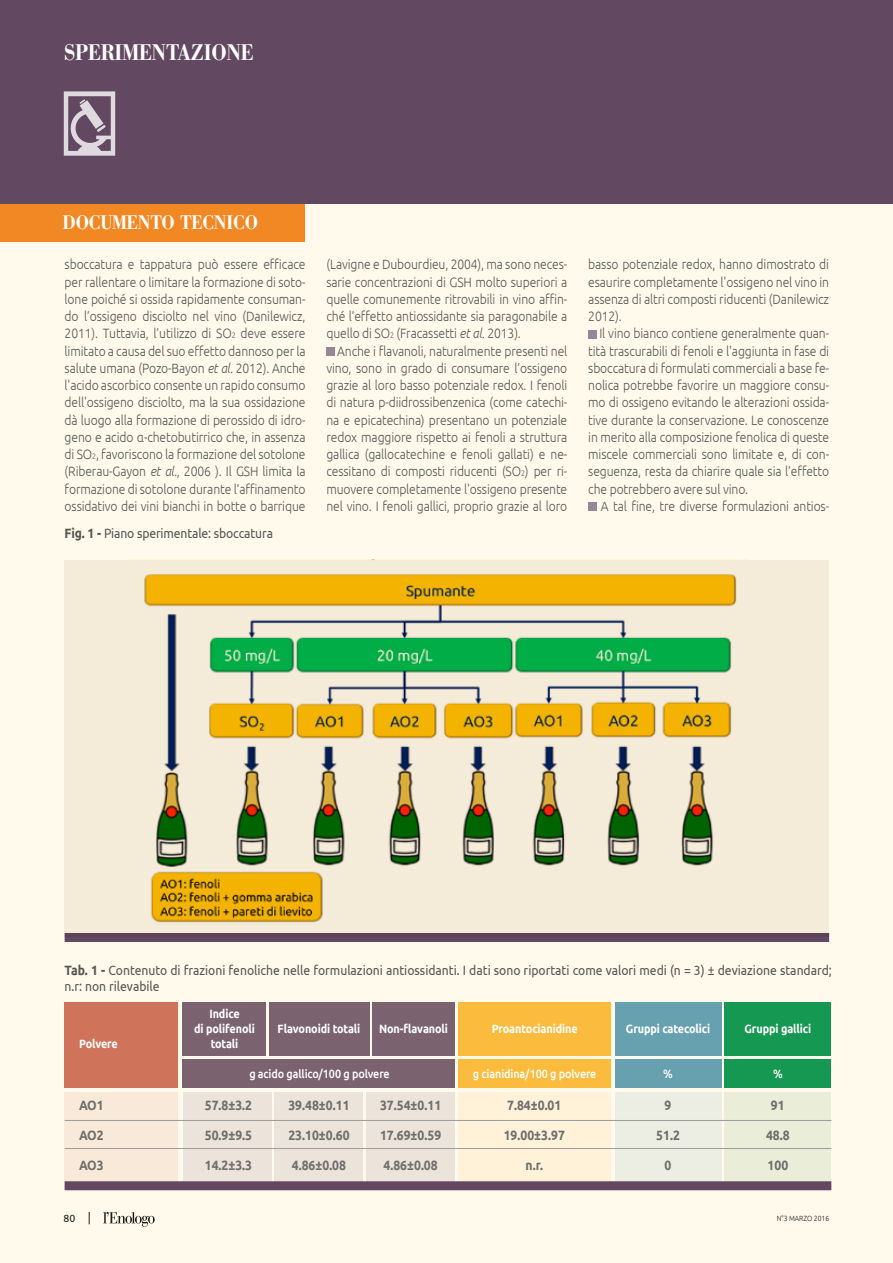
<style>
.page{position:relative;width:893px;height:1263px;background:#fffaeb}
.page>*{position:absolute;margin:0;border:0;box-sizing:border-box;transform-origin:0 0}
.t1{font:500 22.5px "AT Our Bodoni";letter-spacing:-.01em;color:#fff;scale:.9 1}
.t2{font:500 19.5px "AT Our Bodoni";letter-spacing:-.01em;color:#fff;scale:.9 1}
.t3{font:300 13.5px/17.2px "Ubuntu";letter-spacing:-.01em;color:#565655;text-align:justify;scale:.9 1}
.t4{font:13.5px/16.5px "Ubuntu";color:#565655;scale:.9 1}
.t5{font:700 13.5px "Ubuntu";color:#6e6f6e;scale:.9 1}
.t6{font:700 12px/15px "Ubuntu";letter-spacing:-.01em;color:#fff;text-align:center;scale:.9 1}
.t7{font:500 12px "Ubuntu";letter-spacing:-.01em;color:#fff;scale:.9 1}
.t8{font:10.5px "Ubuntu";color:#1b1b1a}
.t9{font:300 7.5px "Ubuntu";color:#1b1b1a;scale:.9 1}
.s1{font-size:7.8px}
.s2{font-style:italic}
.s3{font-weight:700}
</style>
<div class="page">
<div style="left:0;top:0;width:893px;height:204px;background:#624860"></div>
<svg style="left:64px;top:91px;width:51px;height:65px"></svg>
<svg style="left:89px;top:1212px;width:1px;height:12px"></svg>
<svg style="left:103px;top:1212px;width:52px;height:15px"></svg>
<div style="left:0;top:204px;width:304px;height:38px;background:#f18824"></div>
<div style="left:65px;top:933px;width:764px;height:9px;background:#624860"></div>
<div style="left:326px;top:348px;width:9px;height:8px;background:#978696"></div>
<div style="left:588px;top:330px;width:8px;height:8px;background:#978696"></div>
<div style="left:588px;top:503px;width:8px;height:8px;background:#978696"></div>
<div style="left:275px;top:1092px;width:88px;height:97px;background:#ece3da"></div>
<div style="left:615px;top:1092px;width:107px;height:97px;background:#edeee3"></div>
<div style="left:366px;top:1092px;width:89px;height:97px;background:#ece3da"></div>
<div style="left:724px;top:1092px;width:107px;height:97px;background:#eaedd8"></div>
<div style="left:183px;top:1092px;width:88px;height:97px;background:#ece3da"></div>
<div style="left:459px;top:1092px;width:152px;height:97px;background:#fff2d8"></div>
<div style="left:65px;top:1092px;width:113px;height:97px;background:#f9e9d8"></div>
<div style="left:269px;top:1002px;width:100px;height:53px;background:#7a636f"></div>
<div style="left:615px;top:1002px;width:107px;height:53px;background:#67a1b0"></div>
<div style="left:372px;top:1002px;width:83px;height:53px;background:#7a636f"></div>
<div style="left:724px;top:1002px;width:107px;height:53px;background:#159852"></div>
<div style="left:183px;top:1002px;width:83px;height:53px;background:#7a636f"></div>
<div style="left:459px;top:1002px;width:152px;height:53px;background:#fbc043"></div>
<div style="left:183px;top:1058px;width:272px;height:29px;background:#7a636f"></div>
<div style="left:459px;top:1058px;width:152px;height:29px;background:#fbc043"></div>
<div style="left:615px;top:1058px;width:107px;height:29px;background:#67a1b0"></div>
<div style="left:724px;top:1058px;width:107px;height:29px;background:#159852"></div>
<div style="left:65px;top:1002px;width:113px;height:85px;background:#cf745b"></div>
<hr style="left:65px;top:1120px;width:766px;height:1px;background:#9c9c9b">
<hr style="left:65px;top:1148px;width:766px;height:1px;background:#9c9c9b">
<div style="left:65px;top:1181px;width:766px;height:9px;background:#624860"></div>
<div style="left:65px;top:560px;width:764px;height:377px;background:#f4ebd8"></div>
<img style="left:129px;top:574px;width:619px;height:363px">
<h1 class="t1" style="left:64px;top:38px;width:213px">SPERIMENTAZIONE</h1>
<h2 class="t2" style="left:63px;top:211px;width:219px">DOCUMENTO TECNICO</h2>
<p class="t3" style="left:65px;top:256px;width:269px">sboccatura e tappatura può essere efficace per rallentare o limitare la formazione di soto&shy;lone poiché si ossida rapidamente consuman&shy;do l’ossigeno disciolto nel vino (Danilewicz, 2011). Tuttavia, l’utilizzo di SO<span class="s1">2</span> deve essere limitato a causa del suo effetto dannoso per la salute umana (Pozo-Bayon <span class="s2">et al.</span> 2012). Anche l'acido ascorbico consente un rapido consumo dell'ossigeno disciolto, ma la sua ossidazione dà luogo alla formazione di perossido di idro&shy;geno e acido α-chetobutirrico che, in assenza di SO<span class="s1">2</span>, favoriscono la formazione del sotolone (Riberau-Gayon <span class="s2">et al.</span>, 2006 ). Il GSH limita la formazione di sotolone durante l’affinamento ossidativo dei vini bianchi in botte o barrique</p>
<p class="t3" style="left:326px;top:256px;width:269px">(Lavigne e Dubourdieu, 2004), ma sono neces&shy;sarie concentrazioni di GSH molto superiori a quelle comunemente ritrovabili in vino affin&shy;ché l’effetto antiossidante sia paragonabile a quello di SO<span class="s1">2</span> (Fracassetti <span class="s2">et al.</span> 2013).</p>
<p class="t3" style="left:326px;top:342px;width:269px;text-indent:11px">Anche i flavanoli, naturalmente presenti nel vino, sono in grado di consumare l’ossigeno grazie al loro basso potenziale redox. I fenoli di natura p-diidrossibenzenica (come catechi&shy;na e epicatechina) presentano un potenziale redox maggiore rispetto ai fenoli a struttura gallica (gallocatechine e fenoli gallati) e ne&shy;cessitano di composti riducenti (SO<span class="s1">2</span>) per ri&shy;muovere completamente l'ossigeno presente nel vino. I fenoli gallici, proprio grazie al loro</p>
<p class="t4" style="left:65px;top:525px;width:233px"><span class="s3">Fig. 1 -</span> Piano sperimentale: sboccatura</p>
<p class="t3" style="left:588px;top:256px;width:269px">basso potenziale redox, hanno dimostrato di esaurire completamente l'ossigeno nel vino in assenza di altri composti riducenti (Danilewicz 2012).</p>
<p class="t3" style="left:588px;top:325px;width:269px;text-indent:11px">Il vino bianco contiene generalmente quan&shy;tità trascurabili di fenoli e l'aggiunta in fase di sboccatura di formulati commerciali a base fe&shy;nolica potrebbe favorire un maggiore consu&shy;mo di ossigeno evitando le alterazioni ossida&shy;tive durante la conservazione. Le conoscenze in merito alla composizione fenolica di queste miscele commerciali sono limitate e, di con&shy;seguenza, resta da chiarire quale sia l’effetto che potrebbero avere sul vino.</p>
<p class="t3" style="left:601px;top:497px;width:255px">A tal fine, tre diverse formulazioni antios-</p>
<p class="t4" style="left:65px;top:961px;width:854px"><span class="s3">Tab. 1 -</span> Contenuto di frazioni fenoliche nelle formulazioni antiossidanti. I dati sono riportati come valori medi (n = 3) ± deviazione standard; n.r: non rilevabile</p>
<p class="t6" style="left:79px;top:1035px;width:45px">Polvere</p>
<p class="t5" style="left:79px;top:1097px;width:29px">AO1</p>
<p class="t5" style="left:79px;top:1127px;width:29px">AO2</p>
<p class="t5" style="left:79px;top:1157px;width:29px">AO3</p>
<p class="t6" style="left:194px;top:1006px;width:69px">Indice<br>di polifenoli totali</p>
<p class="t6" style="left:379px;top:1021px;width:78px">Non-flavanoli</p>
<p class="t6" style="left:744px;top:1021px;width:76px">Gruppi gallici</p>
<p class="t6" style="left:278px;top:1021px;width:93px">Flavonoidi totali</p>
<p class="t6" style="left:626px;top:1021px;width:95px">Gruppi catecolici</p>
<p class="t7" style="left:249px;top:1066px;width:157px">g acido gallico/100 g polvere</p>
<p class="t7" style="left:473px;top:1066px;width:139px">g cianidina/100 g polvere</p>
<p class="t7" style="left:663px;top:1066px;width:12px">%</p>
<p class="t7" style="left:773px;top:1066px;width:12px">%</p>
<p class="t6" style="left:492px;top:1021px;width:97px">Proantocianidine</p>
<p class="t5" style="left:205px;top:1097px;width:54px">57.8±3.2</p>
<p class="t5" style="left:205px;top:1127px;width:54px">50.9±9.5</p>
<p class="t5" style="left:205px;top:1157px;width:54px">14.2±3.3</p>
<p class="t5" style="left:288px;top:1097px;width:69px">39.48±0.11</p>
<p class="t5" style="left:288px;top:1127px;width:69px">23.10±0.60</p>
<p class="t5" style="left:292px;top:1157px;width:62px">4.86±0.08</p>
<p class="t5" style="left:380px;top:1097px;width:69px">37.54±0.11</p>
<p class="t5" style="left:380px;top:1127px;width:69px">17.69±0.59</p>
<p class="t5" style="left:383px;top:1157px;width:62px">4.86±0.08</p>
<p class="t5" style="left:507px;top:1097px;width:62px">7.84±0.01</p>
<p class="t5" style="left:504px;top:1127px;width:69px">19.00±3.97</p>
<p class="t5" style="left:525px;top:1157px;width:21px">n.r.</p>
<p class="t5" style="left:665px;top:1097px;width:9px">9</p>
<p class="t5" style="left:656px;top:1127px;width:28px">51.2</p>
<p class="t5" style="left:665px;top:1157px;width:9px">0</p>
<p class="t5" style="left:771px;top:1097px;width:17px">91</p>
<p class="t5" style="left:766px;top:1127px;width:28px">48.8</p>
<p class="t5" style="left:767px;top:1157px;width:25px">100</p>
<p class="t8" style="left:64px;top:1212px;width:13px">80</p>
<p class="t9" style="left:777px;top:1214px;width:60px">N°3 MARZO 2016</p>
</div>
